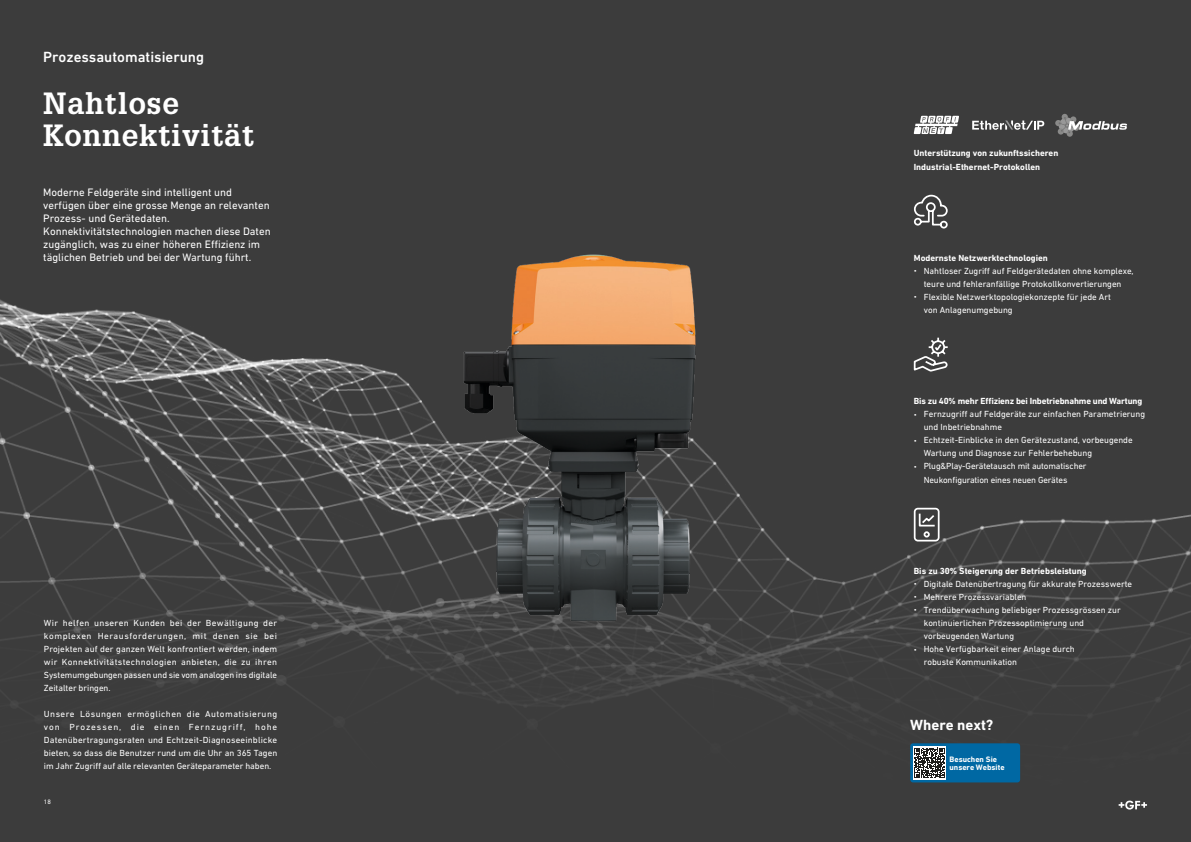
<style>
.page{position:relative;width:1191px;height:842px;background:#3c3c3c}
.page>*{position:absolute;margin:0;border:0;box-sizing:border-box;transform-origin:0 0}
.t1{font:700 30px/32.6px "Glypha LT Pro";letter-spacing:.025em;color:#fff}
.t2{font:500 15px "DIN Next W1 G";color:#fff}
.t3{font:700 15px "DIN Next W1 G";color:#fff}
.t4{font:11px/13px "DIN Next W1 G";color:#fff}
.t5{font:9px/13px "DIN Next W1 G";color:#fff}
.t6{font:700 9px/13px "DIN Next W1 G";color:#fff}
.t7{font:700 8px/8.5px "DIN Next W1 G";color:#fff}
.t8{font:6.5px "DIN Next W1 G";color:#fff}
.s1{font-size:7px}
</style>
<div class="page">
<img style="left:0;top:299px;width:1191px;height:227px">
<img style="left:444px;top:254px;width:288px;height:381px">
<svg style="left:914px;top:194px;width:34px;height:35px"></svg>
<svg style="left:913px;top:507px;width:27px;height:35px"></svg>
<svg style="left:913px;top:338px;width:36px;height:35px"></svg>
<svg style="left:972px;top:120px;width:72px;height:10px"></svg>
<svg style="left:1055px;top:114px;width:72px;height:23px"></svg>
<svg style="left:913px;top:116px;width:46px;height:18px"></svg>
<svg style="left:1118px;top:801px;width:29px;height:8px"></svg>
<div style="left:910px;top:743px;width:110px;height:39px;background:#0068a3;border-radius:3px"></div>
<div style="left:913px;top:746px;width:32px;height:34px;background:#fff"></div>
<svg style="left:914px;top:748px;width:30px;height:30px"></svg>
<h2 class="t2" style="left:43px;top:49px;width:162px">Prozessautomatisierung</h2>
<h1 class="t1" style="left:43px;top:86px;width:213px">Nahtlose<br>Konnektivität</h1>
<p class="t4" style="left:43px;top:185px;width:229px">Moderne Feldgeräte sind intelligent und verfügen über eine grosse Menge an relevanten Prozess- und Gerätedaten.<br>Konnektivitätstechnologien machen diese Daten zugänglich, was zu einer höheren Effizienz im täglichen Betrieb und bei der Wartung führt.</p>
<p class="t5" style="left:44px;top:616px;width:235px;text-align:justify">Wir helfen unseren Kunden bei der Bewältigung der komplexen Herausforderungen, mit denen sie bei Projekten auf der ganzen Welt konfrontiert werden, indem wir Konnektivitätstechnologien anbieten, die zu ihren Systemumgebungen passen und sie vom analogen ins digitale Zeitalter bringen.</p>
<p class="t5" style="left:44px;top:707px;width:235px;text-align:justify">Unsere Lösungen ermöglichen die Automatisierung von Prozessen, die einen Fernzugriff, hohe Datenübertragungsraten und Echtzeit-Diagnoseeinblicke bieten, so dass die Benutzer rund um die Uhr an 365 Tagen im Jahr Zugriff auf alle relevanten Geräteparameter haben.</p>
<p class="t8" style="left:44px;top:798px;width:9px">18</p>
<p class="t6" style="left:913px;top:147px;width:146px">Unterstützung von zukunftssicheren<br>Industrial-Ethernet-Protokollen</p>
<p class="t6" style="left:913px;top:251px;width:136px">Modernste Netzwerktechnologien</p>
<p class="t5" style="left:913px;top:264px;width:221px;text-align:center"><span class="s1">•</span> Nahtloser Zugriff auf Feldgerätedaten ohne komplexe, teure und fehleranfällige Protokollkonvertierungen</p>
<p class="t5" style="left:923px;top:290px;width:189px;text-indent:-10px"><span class="s1">•</span> Flexible Netzwerktopologiekonzepte für jede Art von Anlagenumgebung</p>
<p class="t6" style="left:913px;top:395px;width:230px">Bis zu 40% mehr Effizienz bei Inbetriebnahme und Wartung</p>
<p class="t5" style="left:923px;top:408px;width:223px;text-indent:-10px"><span class="s1">•</span> Fernzugriff auf Feldgeräte zur einfachen Parametrierung und Inbetriebnahme</p>
<p class="t5" style="left:923px;top:434px;width:210px;text-indent:-10px"><span class="s1">•</span> Echtzeit-Einblicke in den Gerätezustand, vorbeugende<br>Wartung und Diagnose zur Fehlerbehebung</p>
<p class="t5" style="left:923px;top:460px;width:164px;text-indent:-10px"><span class="s1">•</span> Plug&amp;Play-Gerätetausch mit automatischer<br>Neukonfiguration eines neuen Gerätes</p>
<p class="t6" style="left:913px;top:564px;width:174px">Bis zu 30% Steigerung der Betriebsleistung</p>
<p class="t5" style="left:913px;top:577px;width:220px"><span class="s1">•</span> Digitale Datenübertragung für akkurate Prozesswerte</p>
<p class="t5" style="left:913px;top:590px;width:114px"><span class="s1">•</span> Mehrere Prozessvariablen</p>
<p class="t5" style="left:923px;top:603px;width:198px;text-indent:-10px"><span class="s1">•</span> Trendüberwachung beliebiger Prozessgrössen zur kontinuierlichen Prozessoptimierung und vorbeugenden Wartung</p>
<p class="t5" style="left:923px;top:642px;width:153px;text-indent:-10px"><span class="s1">•</span> Hohe Verfügbarkeit einer Anlage durch robuste Kommunikation</p>
<h2 class="t3" style="left:910px;top:716px;width:84px">Where next?</h2>
<p class="t7" style="left:949px;top:755px;width:56px">Besuchen Sie unsere Website</p>
</div>
